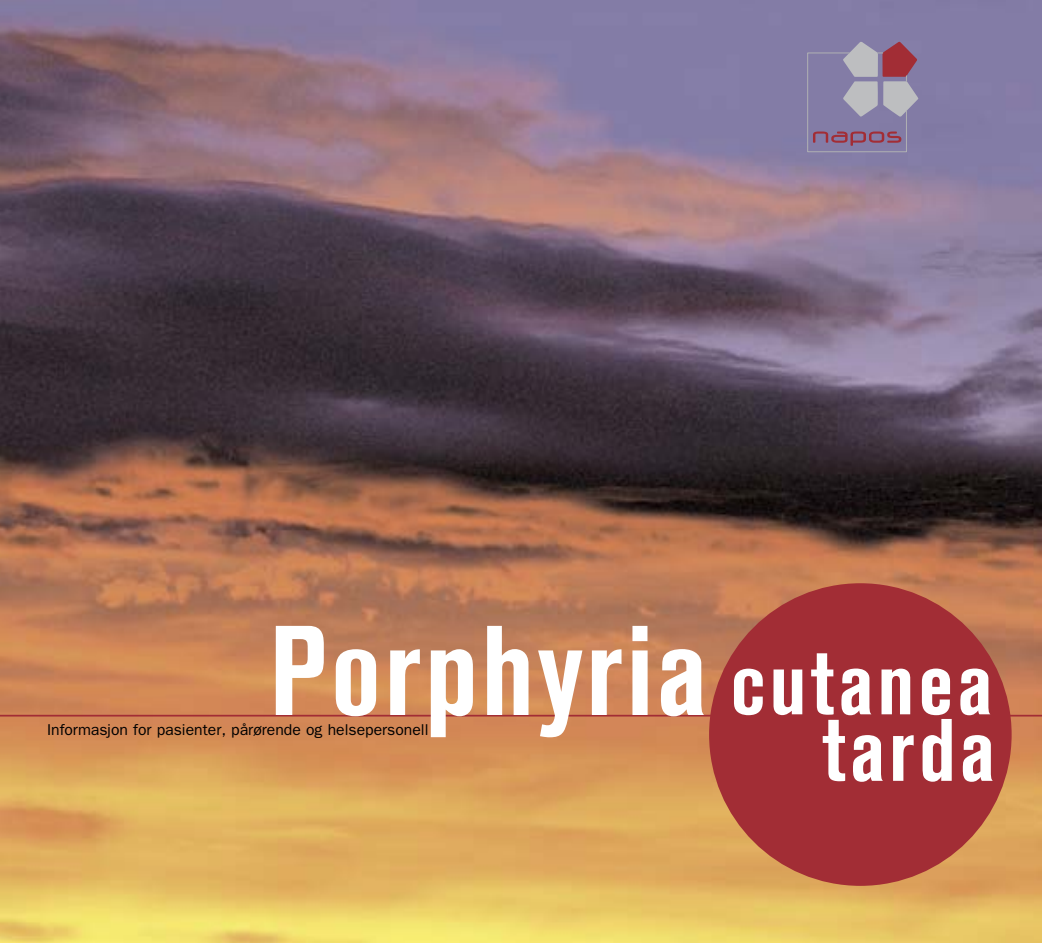
<style>
.page{position:relative;width:1042px;height:943px;background:#fff}
.page>*{position:absolute;margin:0;border:0;box-sizing:border-box;transform-origin:0 0}
.t1{font:700 condensed 126px "Akzidenz Grotesk BE";letter-spacing:.03em;color:#fff}
.t2{font:700 condensed 87.5px "Akzidenz Grotesk BE";letter-spacing:.05em;color:#fff}
.t3{font:15.75px "Franklin Gothic";color:#000}
.s1{font-size:87.5px}
</style>
<div class="page">
<img style="left:0;top:0;width:1042px;height:943px">
<div style="left:709px;top:583px;width:302px;height:302px;background:#a22d35;border-radius:50%"></div>
<hr style="left:0;top:714px;width:1042px;height:2px;background:#a22d35">
<svg style="left:807px;top:42px;width:111px;height:110px;background:#94839f"></svg>
<h1 class="t1" style="left:269px;top:599px;width:724px">Porphyria <span class="s1">cutanea</span></h1>
<h2 class="t2" style="left:822px;top:700px;width:174px">tarda</h2>
<p class="t3" style="left:47px;top:720px;width:383px">Informasjon for pasienter, pårørende og helsepersonell</p>
</div>
